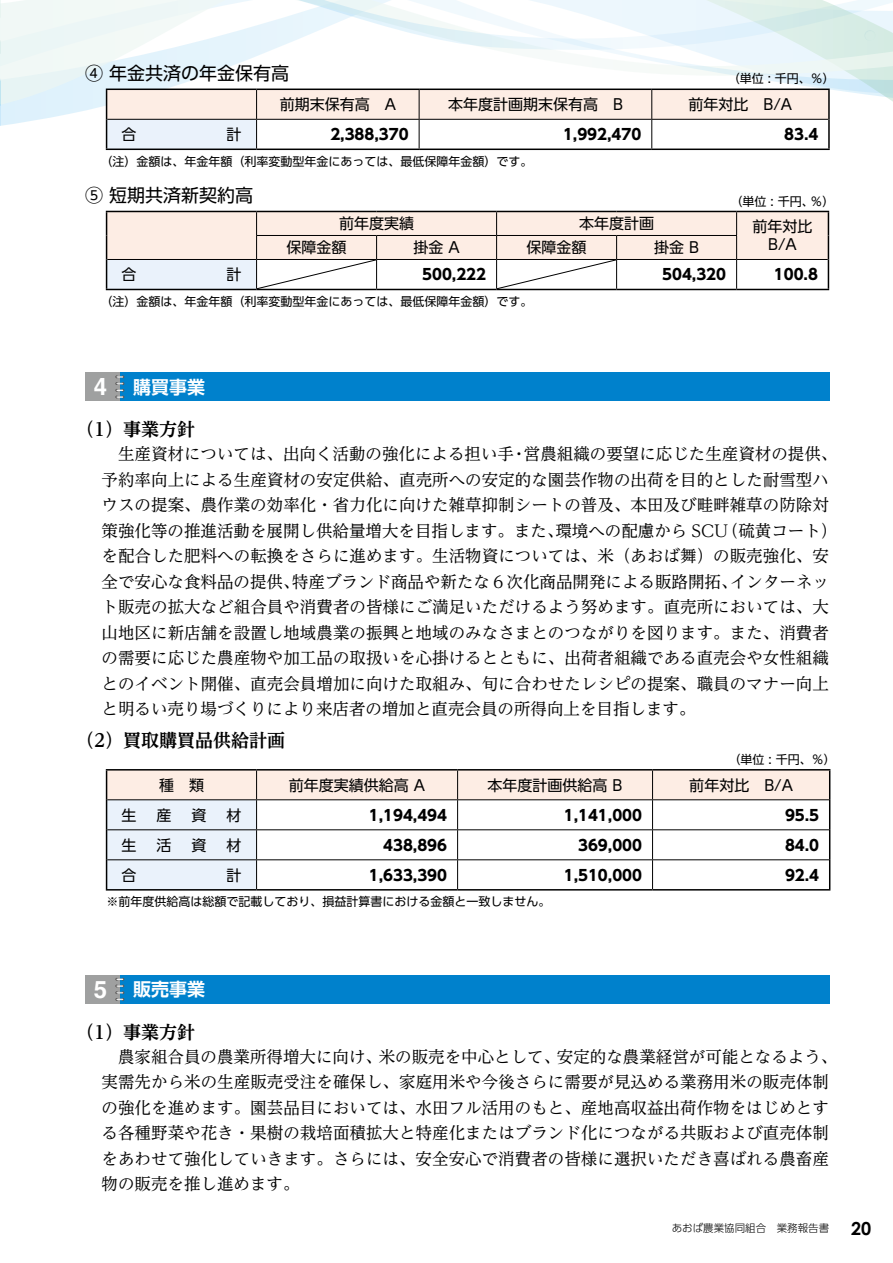
<style>
.page{position:relative;width:893px;height:1263px;background:#fff}
.page>*{position:absolute;margin:0;border:0;box-sizing:border-box;transform-origin:0 0}
.t1{font:700 24px "Helvetica";color:#fff}
.t2{font:700 18px "UD Reimin Pro";color:#000}
.t3{font:18px "UD Shin Go Pro";color:#000}
.t4{font:700 18px "UD Shin Go Pro De";color:#fff}
.t5{font:16.5px/25.5px "UD Reimin Pro";color:#000}
.t6{font:700 15px "UD Shin Go Pro";color:#000}
.t7{font:15px "UD Shin Go Pro";color:#000}
.t8{font:12px "UD Shin Go Pro";color:#000}
.t9{font:300 10.5px "UD Shin Go Pro";color:#000}
.s1{font-family:"Century Gothic";font-weight:700;font-size:18px}
</style>
<div class="page">
<div style="left:120px;top:373px;width:710px;height:28px;background:#0081cc"></div>
<div style="left:85px;top:373px;width:34px;height:28px;background:#9fa0a0"></div>
<svg style="left:115px;top:375px;width:9px;height:23px"></svg>
<div style="left:120px;top:975px;width:710px;height:29px;background:#0081cc"></div>
<div style="left:85px;top:975px;width:34px;height:29px;background:#9fa0a0"></div>
<svg style="left:115px;top:978px;width:9px;height:23px"></svg>
<svg style="left:0;top:0;width:893px;height:149px"></svg>
<hr style="left:257px;top:89px;width:162px;height:1px;background:#000">
<hr style="left:419px;top:89px;width:233px;height:1px;background:#000">
<hr style="left:652px;top:89px;width:178px;height:1px;background:#000">
<hr style="left:828px;top:90px;width:2px;height:29px;background:#000">
<hr style="left:106px;top:119px;width:1px;height:30px;background:#000">
<hr style="left:828px;top:119px;width:2px;height:30px;background:#000">
<hr style="left:106px;top:149px;width:151px;height:1px;background:#000">
<hr style="left:257px;top:149px;width:162px;height:1px;background:#000">
<hr style="left:419px;top:149px;width:233px;height:1px;background:#000">
<hr style="left:652px;top:149px;width:178px;height:1px;background:#000">
<hr style="left:106px;top:769px;width:151px;height:1px;background:#000">
<hr style="left:257px;top:769px;width:201px;height:1px;background:#000">
<hr style="left:458px;top:769px;width:195px;height:1px;background:#000">
<hr style="left:652px;top:769px;width:178px;height:1px;background:#000">
<svg style="left:106px;top:770px;width:724px;height:119px"></svg>
<hr style="left:106px;top:889px;width:151px;height:1px;background:#000">
<hr style="left:257px;top:889px;width:201px;height:1px;background:#000">
<hr style="left:458px;top:889px;width:195px;height:1px;background:#000">
<hr style="left:652px;top:889px;width:178px;height:1px;background:#000">
<hr style="left:106px;top:289px;width:151px;height:1px;background:#000">
<hr style="left:257px;top:289px;width:120px;height:1px;background:#000">
<hr style="left:377px;top:289px;width:120px;height:1px;background:#000">
<hr style="left:497px;top:289px;width:120px;height:1px;background:#000">
<hr style="left:617px;top:289px;width:120px;height:1px;background:#000">
<hr style="left:737px;top:289px;width:92px;height:1px;background:#000">
<svg style="left:106px;top:211px;width:723px;height:78px"></svg>
<p class="t3" style="left:85px;top:58px;width:205px">④ 年金共済の年金保有高</p>
<p class="t8" style="left:728px;top:69px;width:109px">（単位 : 千円、％）</p>
<p class="t7" style="left:280px;top:92px;width:118px">前期末保有高　A</p>
<p class="t7" style="left:448px;top:92px;width:176px">本年度計画期末保有高　B</p>
<p class="t7" style="left:689px;top:92px;width:105px">前年対比　B/A</p>
<p class="t7" style="left:122px;top:122px;width:16px">合</p>
<p class="t7" style="left:227px;top:122px;width:16px">計</p>
<p class="t6" style="left:330px;top:122px;width:80px">2,388,370</p>
<p class="t6" style="left:563px;top:122px;width:80px">1,992,470</p>
<p class="t6" style="left:784px;top:122px;width:36px">83.4</p>
<p class="t8" style="left:101px;top:152px;width:433px">（注）金額は、年金年額（利率変動型年金にあっては、最低保障年金額）です。</p>
<p class="t3" style="left:85px;top:180px;width:169px">⑤ 短期共済新契約高</p>
<p class="t8" style="left:731px;top:191px;width:105px">（単位 : 千円、％）</p>
<p class="t7" style="left:339px;top:211px;width:76px">前年度実績</p>
<p class="t7" style="left:579px;top:211px;width:76px">本年度計画</p>
<p class="t7" style="left:752px;top:214px;width:61px">前年対比</p>
<p class="t7" style="left:287px;top:235px;width:61px">保障金額</p>
<p class="t7" style="left:413px;top:235px;width:48px">掛金 A</p>
<p class="t7" style="left:527px;top:235px;width:61px">保障金額</p>
<p class="t7" style="left:654px;top:235px;width:46px">掛金 B</p>
<p class="t7" style="left:768px;top:232px;width:30px">B/A</p>
<p class="t7" style="left:122px;top:262px;width:16px">合</p>
<p class="t7" style="left:227px;top:262px;width:16px">計</p>
<p class="t6" style="left:422px;top:262px;width:65px">500,222</p>
<p class="t6" style="left:662px;top:262px;width:65px">504,320</p>
<p class="t6" style="left:774px;top:262px;width:46px">100.8</p>
<p class="t8" style="left:101px;top:292px;width:434px">（注）金額は、年金年額（利率変動型年金にあっては、最低保障年金額）です。</p>
<h1 class="t1" style="left:94px;top:372px;width:15px">4</h1>
<p class="t4" style="left:133px;top:372px;width:73px">購買事業</p>
<p class="t2" style="left:76px;top:415px;width:121px">（1）事業方針</p>
<p class="t5" style="left:102px;top:441px;width:737px">　生産資材については、出向く活動の強化による担い手・営農組織の要望に応じた生産資材の提供、予約率向上による生産資材の安定供給、直売所への安定的な園芸作物の出荷を目的とした耐雪型ハウスの提案、農作業の効率化・省力化に向けた雑草抑制シートの普及、本田及び畦畔雑草の防除対策強化等の推進活動を展開し供給量増大を目指します。また、環境への配慮から SCU（硫黄コート）を配合した肥料への転換をさらに進めます。生活物資については、米（あおば舞）の販売強化、安全で安心な食料品の提供、特産ブランド商品や新たな６次化商品開発による販路開拓、インターネット販売の拡大など組合員や消費者の皆様にご満足いただけるよう努めます。直売所においては、大山地区に新店舗を設置し地域農業の振興と地域のみなさまとのつながりを図ります。また、消費者の需要に応じた農産物や加工品の取扱いを心掛けるとともに、出荷者組織である直売会や女性組織とのイベント開催、直売会員増加に向けた取組み、旬に合わせたレシピの提案、職員のマナー向上と明るい売り場づくりにより来店者の増加と直売会員の所得向上を目指します。</p>
<p class="t2" style="left:76px;top:725px;width:211px">（2）買取購買品供給計画</p>
<p class="t8" style="left:728px;top:750px;width:109px">（単位 : 千円、％）</p>
<p class="t7" style="left:159px;top:773px;width:46px">種　類</p>
<p class="t7" style="left:289px;top:773px;width:138px">前年度実績供給高 A</p>
<p class="t7" style="left:488px;top:773px;width:136px">本年度計画供給高 B</p>
<p class="t7" style="left:689px;top:773px;width:105px">前年対比　B/A</p>
<p class="t7" style="left:122px;top:803px;width:16px">生</p>
<p class="t7" style="left:157px;top:803px;width:16px">産</p>
<p class="t7" style="left:192px;top:803px;width:16px">資</p>
<p class="t7" style="left:227px;top:803px;width:16px">材</p>
<p class="t6" style="left:369px;top:802px;width:80px">1,194,494</p>
<p class="t6" style="left:564px;top:802px;width:80px">1,141,000</p>
<p class="t6" style="left:785px;top:802px;width:36px">95.5</p>
<p class="t7" style="left:122px;top:833px;width:16px">生</p>
<p class="t7" style="left:157px;top:833px;width:16px">活</p>
<p class="t7" style="left:192px;top:833px;width:16px">資</p>
<p class="t7" style="left:227px;top:833px;width:16px">材</p>
<p class="t6" style="left:383px;top:832px;width:65px">438,896</p>
<p class="t6" style="left:578px;top:832px;width:65px">369,000</p>
<p class="t6" style="left:785px;top:832px;width:36px">84.0</p>
<p class="t7" style="left:122px;top:863px;width:16px">合</p>
<p class="t7" style="left:227px;top:863px;width:16px">計</p>
<p class="t6" style="left:369px;top:862px;width:80px">1,633,390</p>
<p class="t6" style="left:564px;top:862px;width:80px">1,510,000</p>
<p class="t6" style="left:785px;top:862px;width:36px">92.4</p>
<p class="t8" style="left:107px;top:892px;width:445px">※前年度供給高は総額で記載しており、損益計算書における金額と一致しません。</p>
<h1 class="t1" style="left:94px;top:975px;width:15px">5</h1>
<p class="t4" style="left:133px;top:975px;width:73px">販売事業</p>
<p class="t2" style="left:76px;top:1017px;width:121px">（1）事業方針</p>
<p class="t5" style="left:102px;top:1043px;width:737px">　農家組合員の農業所得増大に向け、米の販売を中心として、安定的な農業経営が可能となるよう、実需先から米の生産販売受注を確保し、家庭用米や今後さらに需要が見込める業務用米の販売体制の強化を進めます。園芸品目においては、水田フル活用のもと、産地高収益出荷作物をはじめとする各種野菜や花き・果樹の栽培面積拡大と特産化またはブランド化につながる共販および直売体制をあわせて強化していきます。さらには、安全安心で消費者の皆様に選択いただき喜ばれる農畜産物の販売を推し進めます。</p>
<p class="t9" style="left:672px;top:1220px;width:201px">あおば農業協同組合　業務報告書 <span class="s1">20</span></p>
</div>
